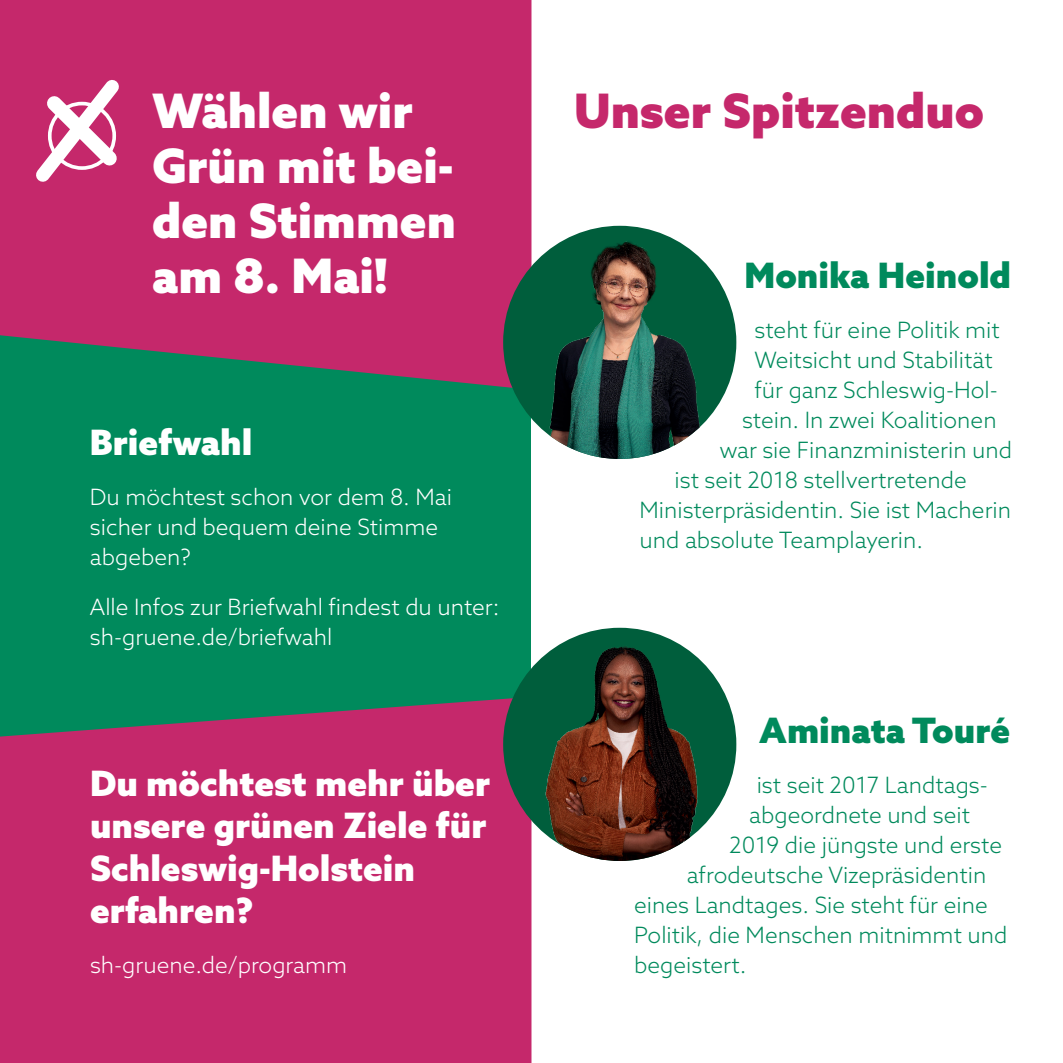
<style>
.page{position:relative;width:1063px;height:1063px;background:#fff}
.page>*{position:absolute;margin:0;border:0;box-sizing:border-box;transform-origin:0 0}
.t1{font:900 47.5px/55px "Azo Sans";color:#fff;text-align:justify}
.t2{font:900 47.5px "Azo Sans";color:#c5286b}
.t3{font:900 35px/42.5px "Azo Sans";color:#fff}
.t4{font:900 35px "Azo Sans";color:#008a5c}
.t5{font:300 22.5px "Azo Sans";color:#008a5c}
.t6{font:300 22.5px/30px "Azo Sans";color:#fff}
</style>
<div class="page">
<div style="left:0;top:0;width:1062px;height:738px;background:#008a5c"></div>
<div style="left:531px;top:0;width:532px;height:1063px;background:#fff"></div>
<div style="left:0;top:698px;width:531px;height:365px;background:#c5286b"></div>
<div style="left:503px;top:628px;width:233px;height:233px;background:#005e3c;border-radius:50%"></div>
<img style="left:538px;top:628px;width:193px;height:233px">
<svg style="left:0;top:0;width:531px;height:388px;background:#b62f69"></svg>
<svg style="left:24px;top:68px;width:107px;height:126px;background:#d35c8e"></svg>
<div style="left:503px;top:226px;width:233px;height:233px;background:#005e3c;border-radius:50%"></div>
<img style="left:526px;top:226px;width:187px;height:233px">
<p class="t1" style="left:152px;top:82px;width:262px">Wählen wir</p>
<p class="t1" style="left:152px;top:137px;width:305px">Grün mit bei&shy;den Stimmen am 8. Mai!</p>
<p class="t3" style="left:90px;top:421px;width:164px">Briefwahl</p>
<p class="t6" style="left:90px;top:482px;width:363px">Du möchtest schon vor dem 8. Mai sicher und bequem deine Stimme abgeben?</p>
<p class="t6" style="left:90px;top:592px;width:411px">Alle Infos zur Briefwahl findest du unter: sh-gruene.de/briefwahl</p>
<p class="t3" style="left:90px;top:761px;width:402px">Du möchtest mehr über unsere grünen Ziele für<br>Schleswig-Holstein erfahren?</p>
<p class="t6" style="left:90px;top:950px;width:259px">sh-gruene.de/programm</p>
<p class="t2" style="left:574px;top:79px;width:412px">Unser Spitzenduo</p>
<p class="t4" style="left:745px;top:252px;width:268px">Monika Heinold</p>
<p class="t5" style="left:755px;top:315px;width:247px">steht für eine Politik mit</p>
<p class="t5" style="left:755px;top:345px;width:240px">Weitsicht und Stabilität</p>
<p class="t5" style="left:755px;top:375px;width:245px">für ganz Schleswig-Hol-</p>
<p class="t5" style="left:742px;top:405px;width:256px">stein. In zwei Koalitionen</p>
<p class="t5" style="left:720px;top:435px;width:294px">war sie Finanzministerin und</p>
<p class="t5" style="left:675px;top:465px;width:294px">ist seit 2018 stellvertretende</p>
<p class="t5" style="left:640px;top:495px;width:373px">Ministerpräsidentin. Sie ist Macherin</p>
<p class="t5" style="left:640px;top:525px;width:285px">und absolute Teamplayerin.</p>
<p class="t4" style="left:759px;top:707px;width:253px">Aminata Touré</p>
<p class="t5" style="left:757px;top:770px;width:233px">ist seit 2017 Landtags-</p>
<p class="t5" style="left:749px;top:800px;width:222px">abgeordnete und seit</p>
<p class="t5" style="left:729px;top:830px;width:274px">2019 die jüngste und erste</p>
<p class="t5" style="left:687px;top:860px;width:301px">afrodeutsche Vizepräsidentin</p>
<p class="t5" style="left:634px;top:890px;width:355px">eines Landtages. Sie steht für eine</p>
<p class="t5" style="left:634px;top:920px;width:375px">Politik, die Menschen mitnimmt und</p>
<p class="t5" style="left:634px;top:950px;width:114px">begeistert.</p>
</div>
